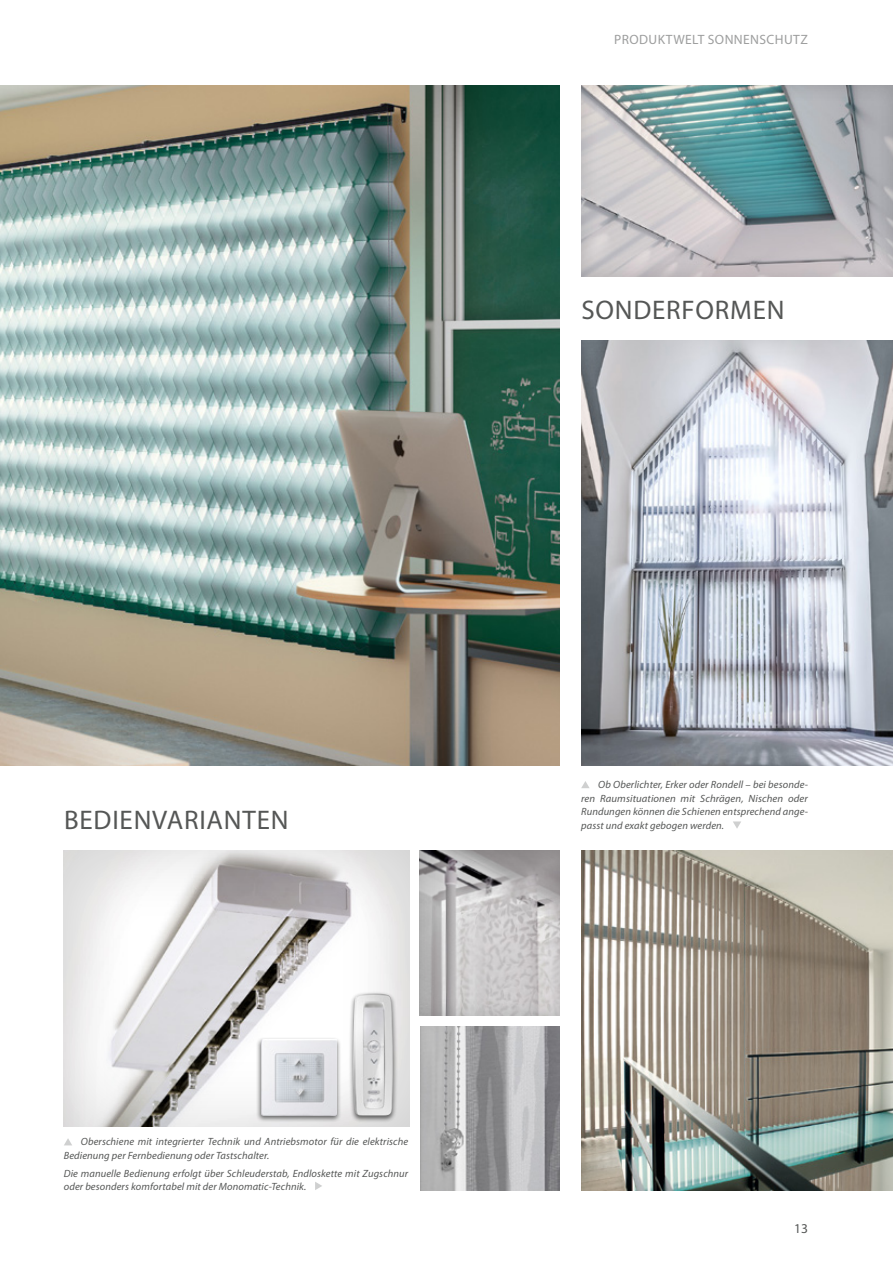
<style>
.page{position:relative;width:893px;height:1263px;background:#fff}
.page>*{position:absolute;margin:0;border:0;box-sizing:border-box;transform-origin:0 0}
.t1{font:27px "Myriad Pro";letter-spacing:.03em;color:#555756}
.t2{font:13.5px "Myriad Pro";letter-spacing:.03em;color:#9d9e9e}
.t3{font:13.5px "Myriad Pro";color:#555756}
.t4{font:italic 10.5px/13.5px "Myriad Pro";letter-spacing:.01em;color:#555756}
</style>
<div class="page">
<div style="left:419px;top:850px;width:144px;height:168px;background:#000;opacity:.15"></div>
<div style="left:64px;top:849px;width:346px;height:279px;background:#000;opacity:.15"></div>
<img style="left:420px;top:1026px;width:140px;height:165px">
<img style="left:581px;top:850px;width:312px;height:341px">
<img style="left:581px;top:340px;width:312px;height:425px">
<div style="left:581px;top:84px;width:312px;height:195px;background:#000;opacity:.15"></div>
<div style="left:348px;top:991px;width:50px;height:131px;background:#000;opacity:.6"></div>
<img style="left:353px;top:993px;width:40px;height:122px">
<div style="left:256px;top:1037px;width:85px;height:85px;background:#000;opacity:.6"></div>
<img style="left:261px;top:1040px;width:76px;height:75px">
<img style="left:0;top:85px;width:560px;height:680px">
<svg style="left:64px;top:1138px;width:8px;height:7px"></svg>
<svg style="left:315px;top:1182px;width:7px;height:8px"></svg>
<svg style="left:581px;top:781px;width:9px;height:7px"></svg>
<svg style="left:733px;top:821px;width:8px;height:7px"></svg>
<p class="t2" style="left:614px;top:31px;width:195px">PRODUKTWELT SONNENSCHUTZ</p>
<h1 class="t1" style="left:581px;top:293px;width:205px">SONDERFORMEN</h1>
<h1 class="t1" style="left:64px;top:803px;width:226px">BEDIENVARIANTEN</h1>
<p class="t4" style="left:64px;top:1135px;width:346px;text-indent:17px">Oberschiene mit integrierter Technik und Antriebsmotor für die elektrische<br>Bedienung per Fernbedienung oder Tastschalter.</p>
<p class="t4" style="left:64px;top:1166px;width:346px">Die manuelle Bedienung erfolgt über Schleuderstab, Endloskette mit Zugschnur oder besonders komfortabel mit der Monomatic-Technik.</p>
<p class="t4" style="left:581px;top:778px;width:228px;text-align:justify;text-indent:17px">Ob Oberlichter, Erker oder Rondell – bei besonde&shy;ren Raumsituationen mit Schrägen, Nischen oder Rundungen können die Schienen entsprechend ange&shy;passt und exakt gebogen werden.</p>
<p class="t3" style="left:794px;top:1220px;width:15px">13</p>
</div>
